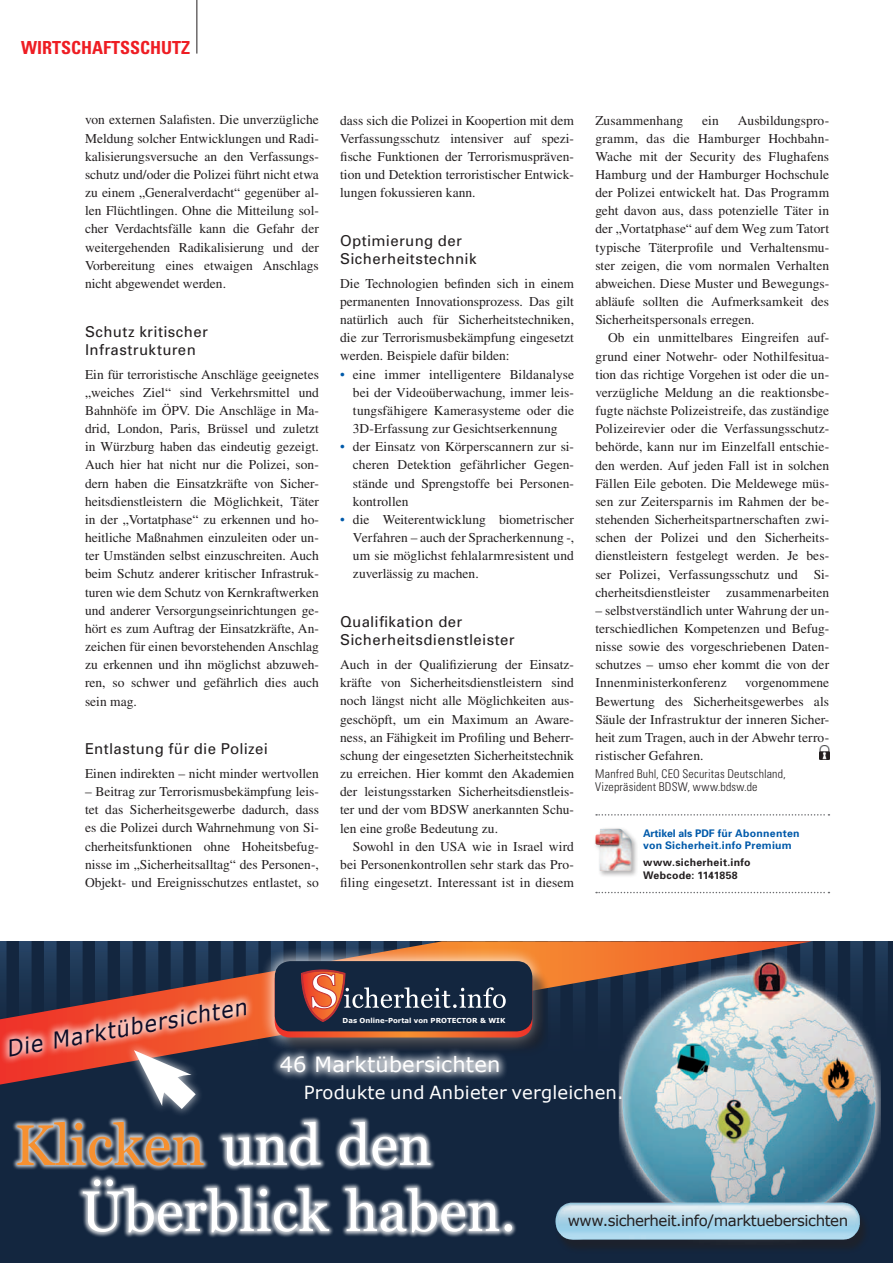
<style>
.page{position:relative;width:893px;height:1263px;background:#fff}
.page>*{position:absolute;margin:0;border:0;box-sizing:border-box;transform-origin:0 0}
.t1{font:57.15px/66px "Georgia";color:#fff}
.t2{font:italic 22.8px "Verdana";color:#0c0c27;scale:.92 1}
.t3{font:21px "Verdana";letter-spacing:.01em;color:#fff}
.t4{font:18px "Verdana";letter-spacing:.01em;color:#fff}
.t5{font:700 condensed 18px "Univers";color:#ee1d23}
.t6{font:15px/18px "Univers";letter-spacing:.02em;color:#231f20}
.t7{font:15px "Verdana";letter-spacing:-.03em;color:#231f20}
.t8{font:13.5px/18.1px "Times";color:#231f20;text-align:justify}
.t9{font:300 condensed 12px/13.5px "Univers";letter-spacing:.015em;color:#231f20}
.t10{font:700 10.5px/12px "Univers";letter-spacing:.025em;color:#015aaa}
.t11{font:700 10.5px/13.5px "Univers";letter-spacing:.03em;color:#231f20}
.t12{font:700 6.9px "Verdana";color:#fff}
.s1{color:#015aaa}
.s2{color:#f69030}
</style>
<div class="page">
<hr style="left:196px;top:0;width:1px;height:54px;background:#231f20">
<img style="left:819px;top:746px;width:10px;height:14px">
<div style="left:593px;top:826px;width:45px;height:52px;background:#231f20;opacity:.35"></div>
<img style="left:595px;top:829px;width:37px;height:42px">
<svg style="left:596px;top:814px;width:233px;height:1px"></svg>
<svg style="left:596px;top:892px;width:233px;height:1px"></svg>
<div style="left:0;top:941px;width:893px;height:322px;background:#13263f"></div>
<svg style="left:875px;top:941px;width:13px;height:49px"></svg>
<div style="left:850px;top:941px;width:13px;height:107px;background:#243e5e"></div>
<div style="left:825px;top:941px;width:13px;height:107px;background:#243e5e"></div>
<div style="left:800px;top:941px;width:13px;height:107px;background:#203a58"></div>
<div style="left:12px;top:1116px;width:505px;height:122px;background:#fff;opacity:.75"></div>
<img style="left:619px;top:946px;width:262px;height:256px">
<div style="left:554px;top:1205px;width:315px;height:49px;background:#192332"></div>
<img style="left:555px;top:1202px;width:305px;height:38px">
<svg style="left:0;top:941px;width:812px;height:143px"></svg>
<svg style="left:0;top:986px;width:255px;height:144px"></svg>
<svg style="left:260px;top:946px;width:284px;height:106px;background:#ac7656"></svg>
<div style="left:277px;top:968px;width:274px;height:88px;background:#231f20;opacity:.5"></div>
<div style="left:275px;top:961px;width:257px;height:70px;background:#13263f;border-radius:16px"></div>
<svg style="left:275px;top:965px;width:257px;height:72px"></svg>
<h3 class="t5" style="left:21px;top:36px;width:171px">WIRTSCHAFTSSCHUTZ</h3>
<p class="t8" style="left:85px;top:111px;width:235px">von externen Salafisten. Die unverzügliche Meldung solcher Entwicklungen und Radi&shy;kalisierungsversuche an den Verfassungs&shy;schutz und/oder die Polizei führt nicht etwa zu einem „Generalverdacht“ gegenüber al&shy;len Flüchtlingen. Ohne die Mitteilung sol&shy;cher Verdachtsfälle kann die Gefahr der weitergehenden Radikalisierung und der Vorbereitung eines etwaigen Anschlags nicht abgewendet werden.</p>
<p class="t6" style="left:85px;top:322px;width:124px">Schutz kritischer<br>Infrastrukturen</p>
<p class="t8" style="left:85px;top:365px;width:235px">Ein für terroristische Anschläge geeignetes „weiches Ziel“ sind Verkehrsmittel und Bahnhöfe im ÖPV. Die Anschläge in Ma&shy;drid, London, Paris, Brüssel und zuletzt in Würzburg haben das eindeutig gezeigt.<br>Auch hier hat nicht nur die Polizei, son&shy;dern haben die Einsatzkräfte von Sicher&shy;heitsdienstleistern die Möglichkeit, Täter in der „Vortatphase“ zu erkennen und ho&shy;heitliche Maßnahmen einzuleiten oder un&shy;ter Umständen selbst einzuschreiten. Auch beim Schutz anderer kritischer Infrastruk&shy;turen wie dem Schutz von Kernkraftwerken und anderer Versorgungseinrichtungen ge&shy;hört es zum Auftrag der Einsatzkräfte, An&shy;zeichen für einen bevorstehenden Anschlag zu erkennen und ihn möglichst abzuweh&shy;ren, so schwer und gefährlich dies auch sein mag.</p>
<p class="t6" style="left:85px;top:740px;width:184px">Entlastung für die Polizei</p>
<p class="t8" style="left:85px;top:764px;width:235px">Einen indirekten – nicht minder wertvollen</p>
<p class="t8" style="left:85px;top:782px;width:235px">– Beitrag zur Terrorismusbekämpfung leis&shy;tet das Sicherheitsgewerbe dadurch, dass es die Polizei durch Wahrnehmung von Si&shy;cherheitsfunktionen ohne Hoheitsbefug&shy;nisse im „Sicherheitsalltag“ des Personen-, Objekt- und Ereignisschutzes entlastet, so</p>
<p class="t8" style="left:340px;top:111px;width:235px">dass sich die Polizei in Koopertion mit dem Verfassungsschutz intensiver auf spezi&shy;fische Funktionen der Terrorismuspräven&shy;tion und Detektion terroristischer Entwick&shy;lungen fokussieren kann.</p>
<p class="t6" style="left:340px;top:231px;width:138px">Optimierung der<br>Sicherheitstechnik</p>
<p class="t8" style="left:340px;top:274px;width:235px">Die Technologien befinden sich in einem permanenten Innovationsprozess. Das gilt natürlich auch für Sicherheitstechniken, die zur Terrorismusbekämpfung eingesetzt werden. Beispiele dafür bilden:</p>
<p class="t8" style="left:353px;top:365px;width:223px;text-indent:-13px"><span class="s1">•</span> eine immer intelligentere Bildanalyse bei der Videoüberwachung, immer leis&shy;tungsfähigere Kamerasysteme oder die 3D-Erfassung zur Gesichtserkennung</p>
<p class="t8" style="left:353px;top:438px;width:223px;text-indent:-13px"><span class="s1">•</span> der Einsatz von Körperscannern zur si&shy;cheren Detektion gefährlicher Gegen&shy;stände und Sprengstoffe bei Personen&shy;kontrollen</p>
<p class="t8" style="left:353px;top:510px;width:223px;text-indent:-13px"><span class="s1">•</span> die Weiterentwicklung biometrischer Verfahren – auch der Spracherkennung -, um sie möglichst fehlalarmresistent und zuverlässig zu machen.</p>
<p class="t6" style="left:340px;top:613px;width:176px">Qualifikation der<br>Sicherheitsdienstleister</p>
<p class="t8" style="left:340px;top:655px;width:235px">Auch in der Qualifizierung der Einsatz&shy;kräfte von Sicherheitsdienstleistern sind noch längst nicht alle Möglichkeiten aus&shy;geschöpft, um ein Maximum an Aware&shy;ness, an Fähigkeit im Profiling und Beherr&shy;schung der eingesetzten Sicherheitstechnik zu erreichen. Hier kommt den Akademien der leistungsstarken Sicherheitsdienstleis&shy;ter und der vom BDSW anerkannten Schu&shy;len eine große Bedeutung zu.</p>
<p class="t8" style="left:340px;top:837px;width:235px;text-indent:13px">Sowohl in den USA wie in Israel wird bei Personenkontrollen sehr stark das Pro&shy;filing eingesetzt. Interessant ist in diesem</p>
<p class="t8" style="left:595px;top:111px;width:235px;text-indent:143px">Ausbildungspro&shy;gramm, das die Hamburger Hochbahn-Wache mit der Security des Flughafens Hamburg und der Hamburger Hochschule der Polizei entwickelt hat. Das Programm geht davon aus, dass potenzielle Täter in der „Vortatphase“ auf dem Weg zum Tatort typische Täterprofile und Verhaltensmu&shy;ster zeigen, die vom normalen Verhalten abweichen. Diese Muster und Bewegungs&shy;abläufe sollten die Aufmerksamkeit des Sicherheitspersonals erregen.</p>
<p class="t8" style="left:595px;top:329px;width:235px;text-indent:13px">Ob ein unmittelbares Eingreifen auf&shy;grund einer Notwehr- oder Nothilfesitua&shy;tion das richtige Vorgehen ist oder die un&shy;verzügliche Meldung an die reaktionsbe&shy;fugte nächste Polizeistreife, das zuständige Polizeirevier oder die Verfassungsschutz&shy;behörde, kann nur im Einzelfall entschie&shy;den werden. Auf jeden Fall ist in solchen Fällen Eile geboten. Die Meldewege müs&shy;sen zur Zeitersparnis im Rahmen der be&shy;stehenden Sicherheitspartnerschaften zwi&shy;schen der Polizei und den Sicherheits&shy;dienstleistern festgelegt werden. Je bes&shy;ser Polizei, Verfassungsschutz und Si&shy;cherheitsdienstleister zusammenarbeiten</p>
<p class="t8" style="left:595px;top:601px;width:235px">– selbstverständlich unter Wahrung der un&shy;terschiedlichen Kompetenzen und Befug&shy;nisse sowie des vorgeschriebenen Daten&shy;schutzes – umso eher kommt die von der Innenministerkonferenz</p>
<p class="t8" style="left:595px;top:111px;width:89px">Zusammenhang</p>
<p class="t8" style="left:702px;top:111px;width:18px">ein</p>
<p class="t8" style="left:595px;top:674px;width:235px;text-indent:150px">vorgenommene Bewertung des Sicherheitsgewerbes als Säule der Infrastruktur der inneren Sicher&shy;heit zum Tragen, auch in der Abwehr terro&shy;ristischer Gefahren.</p>
<p class="t9" style="left:595px;top:767px;width:192px">Manfred Buhl, CEO Securitas Deutschland,<br>Vizepräsident BDSW, www.bdsw.de</p>
<p class="t10" style="left:643px;top:826px;width:158px">Artikel als PDF für Abonnenten von Sicherheit.info Premium</p>
<p class="t11" style="left:643px;top:855px;width:109px">www.sicherheit.info<br>Webcode: 1141858</p>
<h2 class="t2" style="left:4px;top:1034px;width:266px;rotate:-10deg">Die Marktübersichten</h2>
<p class="t12" style="left:343px;top:1015px;width:164px">Das Online-Portal von PROTECTOR &amp; WIK</p>
<h3 class="t3" style="left:280px;top:1051px;width:222px">46 Marktübersichten</h3>
<h3 class="t4" style="left:304px;top:1081px;width:322px">Produkte und Anbieter vergleichen.</h3>
<h1 class="t1" style="left:81px;top:1113px;width:437px;text-indent:-66px"><span class="s2">Klicken</span> und den<br>Überblick haben.</h1>
<p class="t7" style="left:568px;top:1211px;width:282px">www.sicherheit.info/marktuebersichten</p>
</div>
